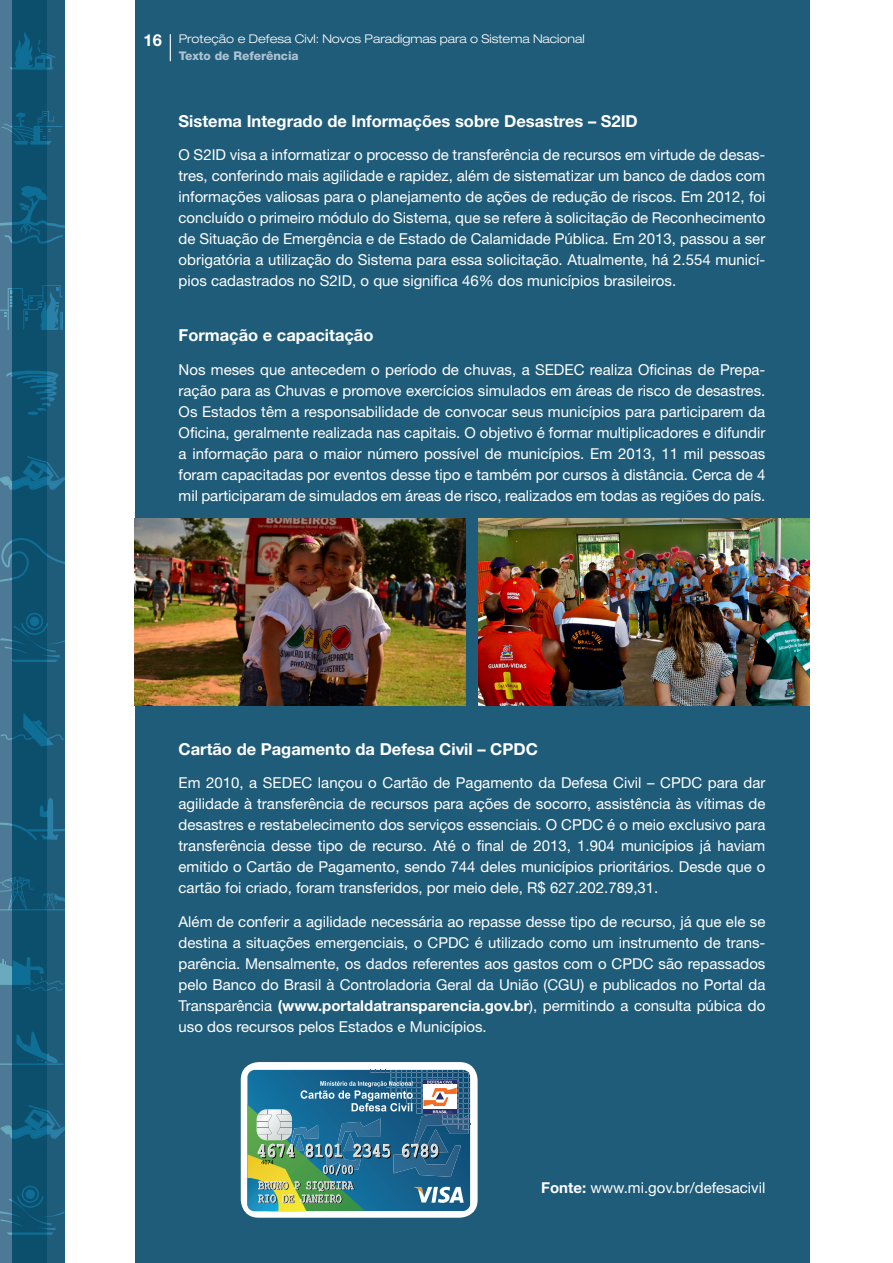
<style>
.page{position:relative;width:893px;height:1263px;background:#fff}
.page>*{position:absolute;margin:0;border:0;box-sizing:border-box;transform-origin:0 0}
.CORPO_DE_TEXTO_BASE{font:700 16.5px "Helvetica Neue LT Std";color:#fff}
.CORPO_DE_TEXTO_BASE-2{font:15px/21px "Helvetica Neue LT Std";color:#fff;text-align:justify}
.t1{font:300 expanded 12px "Helvetica Neue LT Std";color:#fff}
.t2{font:800 12px "Helvetica Neue LT Std";color:#aec3d4}
.s1{font-weight:700}
</style>
<div class="page">
<div style="left:135px;top:0;width:674px;height:1263px;background:#1f5c79"></div>
<svg style="left:170px;top:34px;width:1px;height:27px"></svg>
<div style="left:12px;top:0;width:35px;height:1263px;background:#0b4f6c"></div>
<div style="left:47px;top:0;width:17px;height:1263px;background:#1f5c79"></div>
<div style="left:0;top:0;width:12px;height:1263px;background:#4c7a96"></div>
<svg style="left:9px;top:32px;width:47px;height:38px"></svg>
<svg style="left:2px;top:111px;width:61px;height:34px"></svg>
<svg style="left:6px;top:371px;width:52px;height:44px"></svg>
<svg style="left:0;top:456px;width:65px;height:35px"></svg>
<svg style="left:0;top:1105px;width:65px;height:35px"></svg>
<svg style="left:0;top:534px;width:65px;height:48px"></svg>
<svg style="left:0;top:186px;width:65px;height:59px"></svg>
<svg style="left:0;top:613px;width:65px;height:49px"></svg>
<svg style="left:0;top:1185px;width:65px;height:50px"></svg>
<svg style="left:0;top:877px;width:65px;height:33px"></svg>
<svg style="left:0;top:794px;width:65px;height:46px"></svg>
<svg style="left:0;top:957px;width:65px;height:34px"></svg>
<svg style="left:0;top:713px;width:64px;height:33px"></svg>
<svg style="left:0;top:1031px;width:64px;height:34px"></svg>
<svg style="left:0;top:285px;width:63px;height:44px"></svg>
<div style="left:241px;top:1062px;width:237px;height:156px;background:#fff;border-radius:18px"></div>
<svg style="left:247px;top:1070px;width:223px;height:141px;background:#48808f"></svg>
<img style="left:135px;top:519px;width:330px;height:187px">
<img style="left:479px;top:519px;width:330px;height:187px">
<p class="CORPO_DE_TEXTO_BASE" style="left:144px;top:30px;width:20px">16</p>
<p class="t1" style="left:179px;top:31px;width:407px">Proteção e Defesa Civl: Novos Paradigmas para o Sistema Nacional</p>
<p class="t2" style="left:179px;top:49px;width:122px">Texto de Referência</p>
<p class="CORPO_DE_TEXTO_BASE" style="left:179px;top:110px;width:461px">Sistema Integrado de Informações sobre Desastres – S2ID</p>
<p class="CORPO_DE_TEXTO_BASE-2" style="left:179px;top:144px;width:588px">O S2ID visa a informatizar o processo de transferência de recursos em virtude de desas&shy;tres, conferindo mais agilidade e rapidez, além de sistematizar um banco de dados com informações valiosas para o planejamento de ações de redução de riscos. Em 2012, foi concluído o primeiro módulo do Sistema, que se refere à solicitação de Reconhecimento de Situação de Emergência e de Estado de Calamidade Pública. Em 2013, passou a ser obrigatória a utilização do Sistema para essa solicitação. Atualmente, há 2.554 municí&shy;pios cadastrados no S2ID, o que significa 46% dos municípios brasileiros.</p>
<p class="CORPO_DE_TEXTO_BASE" style="left:179px;top:325px;width:196px">Formação e capacitação</p>
<p class="CORPO_DE_TEXTO_BASE-2" style="left:179px;top:359px;width:588px">Nos meses que antecedem o período de chuvas, a SEDEC realiza Oficinas de Prepa&shy;ração para as Chuvas e promove exercícios simulados em áreas de risco de desastres.<br>Os Estados têm a responsabilidade de convocar seus municípios para participarem da Oficina, geralmente realizada nas capitais. O objetivo é formar multiplicadores e difundir a informação para o maior número possível de municípios. Em 2013, 11 mil pessoas foram capacitadas por eventos desse tipo e também por cursos à distância. Cerca de 4 mil participaram de simulados em áreas de risco, realizados em todas as regiões do país.</p>
<p class="CORPO_DE_TEXTO_BASE" style="left:179px;top:738px;width:361px">Cartão de Pagamento da Defesa Civil – CPDC</p>
<p class="CORPO_DE_TEXTO_BASE-2" style="left:179px;top:772px;width:588px">Em 2010, a SEDEC lançou o Cartão de Pagamento da Defesa Civil – CPDC para dar agilidade à transferência de recursos para ações de socorro, assistência às vítimas de desastres e restabelecimento dos serviços essenciais. O CPDC é o meio exclusivo para transferência desse tipo de recurso. Até o final de 2013, 1.904 municípios já haviam emitido o Cartão de Pagamento, sendo 744 deles municípios prioritários. Desde que o cartão foi criado, foram transferidos, por meio dele, R$ 627.202.789,31.</p>
<p class="CORPO_DE_TEXTO_BASE-2" style="left:179px;top:911px;width:588px">Além de conferir a agilidade necessária ao repasse desse tipo de recurso, já que ele se destina a situações emergenciais, o CPDC é utilizado como um instrumento de trans&shy;parência. Mensalmente, os dados referentes aos gastos com o CPDC são repassados pelo Banco do Brasil à Controladoria Geral da União (CGU) e publicados no Portal da Transparência <span class="s1">(www.portaldatransparencia.gov.br</span>), permitindo a consulta púbica do uso dos recursos pelos Estados e Municípios.</p>
<p class="CORPO_DE_TEXTO_BASE-2" style="left:541px;top:1176px;width:226px"><span class="s1">Fonte:</span> www.mi.gov.br/defesacivil</p>
</div>
